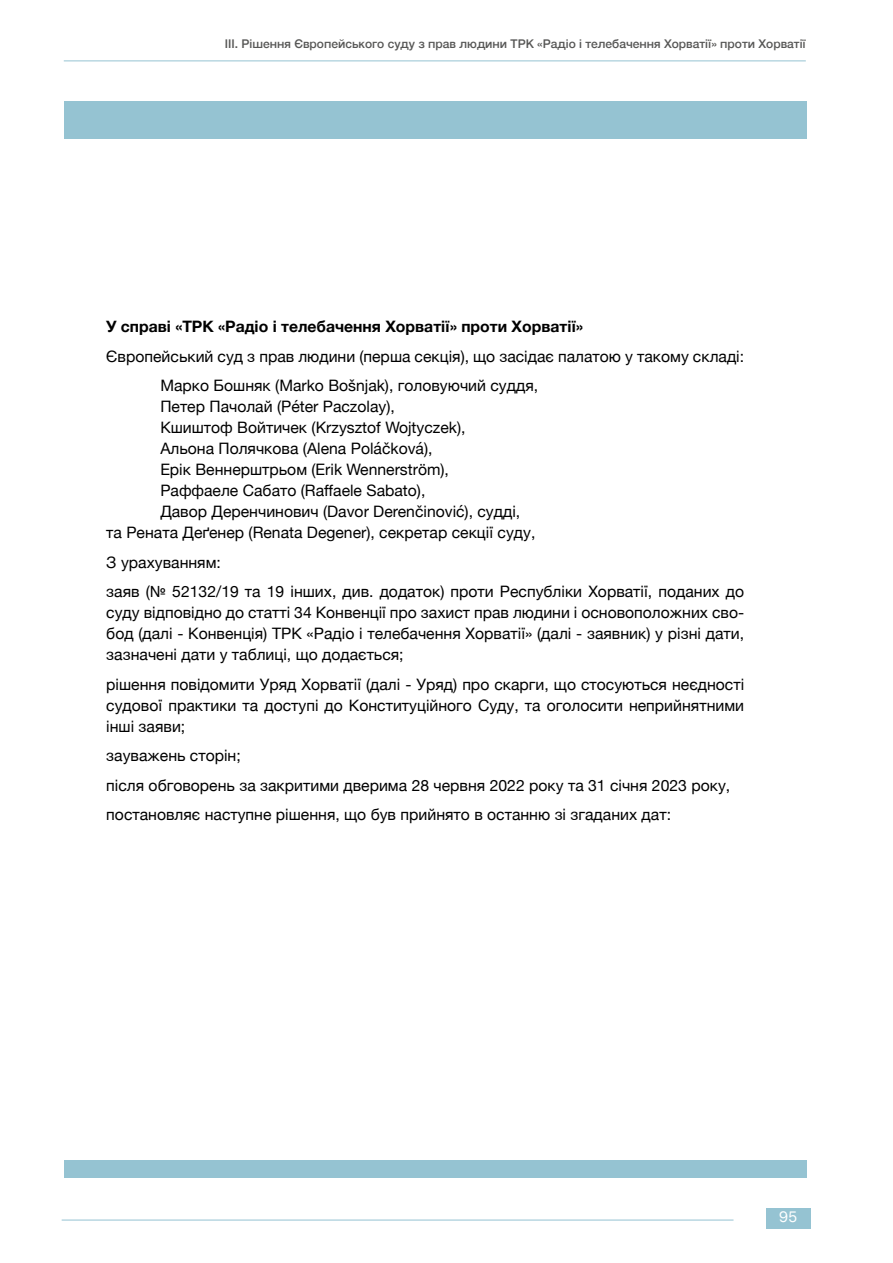
<style>
.page{position:relative;width:893px;height:1263px;background:#fff}
.page>*{position:absolute;margin:0;border:0;box-sizing:border-box;transform-origin:0 0}
.t1{font:15.75px/29.5px "Helvetica Neue";color:#000}
.t2{font:700 15.75px "Helvetica Neue";color:#000}
.t3{font:15px "SF Pro Text";color:#fff}
.t4{font:500 12px "Helvetica Neue";color:#575756}
</style>
<div class="page">
<hr style="left:62px;top:1220px;width:671px;height:1px;background:#95c3d2">
<div style="left:766px;top:1208px;width:44px;height:20px;background:#95c3d2"></div>
<hr style="left:64px;top:61px;width:742px;height:1px;background:#95c3d2">
<div style="left:65px;top:101px;width:742px;height:37px;background:#95c3d2"></div>
<div style="left:65px;top:1161px;width:742px;height:17px;background:#95c3d2"></div>
<p class="t4" style="left:225px;top:34px;width:582px">ІІІ. Рішення Європейського суду з прав людини ТРК «Радіо і телебачення Хорватії» проти Хорватії</p>
<p class="t2" style="left:106px;top:314px;width:478px">У справі «ТРК «Радіо і телебачення Хорватії» проти Хорватії»</p>
<p class="t1" style="left:160px;top:342px;width:585px;text-indent:-54px">Європейський суд з прав людини (перша секція), що засідає палатою у такому складі:<br>Марко Бошняк (Marko Bošnjak), головуючий суддя,</p>
<p class="t1" style="left:160px;top:393px;width:236px">Петер Пачолай (Péter Paczolay),</p>
<p class="t1" style="left:160px;top:414px;width:307px">Кшиштоф Войтичек (Krzysztof Wojtyczek),</p>
<p class="t1" style="left:160px;top:435px;width:274px">Альона Полячкова (Alena Poláčková),</p>
<p class="t1" style="left:160px;top:456px;width:290px">Ерік Веннерштрьом (Erik Wennerström),</p>
<p class="t1" style="left:160px;top:477px;width:267px">Раффаеле Сабато (Raffaele Sabato),</p>
<p class="t1" style="left:160px;top:498px;width:361px">Давор Деренчинович (Davor Derenčinović), судді,</p>
<p class="t1" style="left:106px;top:519px;width:431px">та Рената Деґенер (Renata Degener), секретар секції суду,</p>
<p class="t1" style="left:106px;top:548px;width:639px">З урахуванням:<br>заяв (№ 52132/19 та 19 інших, див. додаток) проти Республіки Хорватії, поданих до</p>
<p class="t1" style="left:106px;top:603px;width:639px;line-height:21px;text-align:justify">суду відповідно до статті 34 Конвенції про захист прав людини і основоположних сво&shy;бод (далі - Конвенція) ТРК «Радіо і телебачення Хорватії» (далі - заявник) у різні дати, зазначені дати у таблиці, що додається;</p>
<p class="t1" style="left:106px;top:674px;width:639px;line-height:21px;text-align:justify">рішення повідомити Уряд Хорватії (далі - Уряд) про скарги, що стосуються неєдності судової практики та доступі до Конституційного Суду, та оголосити неприйнятними інші заяви;</p>
<p class="t1" style="left:106px;top:742px;width:625px">зауважень сторін;<br>після обговорень за закритими дверима 28 червня 2022 року та 31 січня 2023 року, постановляє наступне рішення, що був прийнято в останню зі згаданих дат:</p>
<p class="t3" style="left:779px;top:1206px;width:20px">95</p>
</div>
